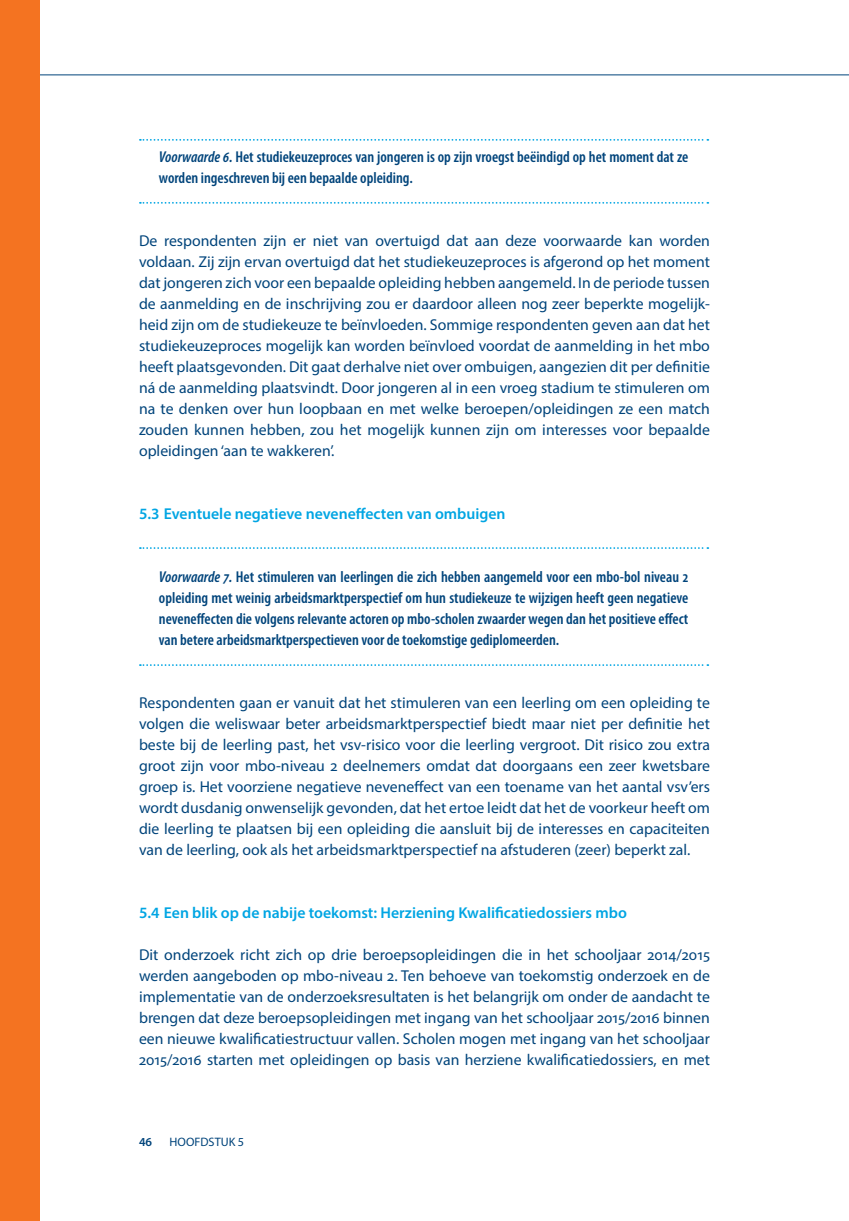
<style>
.page{position:relative;width:849px;height:1221px;background:#fff}
.page>*{position:absolute;margin:0;border:0;box-sizing:border-box;transform-origin:0 0}
.t1{font:15.75px/21px "Myriad Pro";color:#00447b;text-align:justify}
.t2{font:600 condensed 15.75px/21px "Myriad Pro";color:#00447b}
.t3{font:600 15.75px "Myriad Pro";color:#00a5e3}
.t4{font:12.25px "Myriad Pro";color:#00447b}
.t5{font:600 12.25px "Myriad Pro";color:#00447b}
.s1{font-style:italic}
</style>
<div class="page">
<div style="left:0;top:0;width:40px;height:1220px;background:#f47321"></div>
<svg style="left:140px;top:139px;width:568px;height:2px"></svg>
<svg style="left:140px;top:202px;width:568px;height:2px"></svg>
<svg style="left:140px;top:547px;width:568px;height:2px"></svg>
<svg style="left:140px;top:664px;width:568px;height:2px"></svg>
<p class="t2" style="left:159px;top:146px;width:531px"><span class="s1">Voorwaarde 6.</span> Het studiekeuzeproces van jongeren is op zijn vroegst beëindigd op het moment dat ze worden ingeschreven bij een bepaalde opleiding.</p>
<p class="t1" style="left:139px;top:230px;width:572px">De respondenten zijn er niet van overtuigd dat aan deze voorwaarde kan worden voldaan. Zij zijn ervan overtuigd dat het studiekeuzeproces is afgerond op het moment dat jongeren zich voor een bepaalde opleiding hebben aangemeld. In de periode tussen de aanmelding en de inschrijving zou er daardoor alleen nog zeer beperkte mogelijk&shy;heid zijn om de studiekeuze te beïnvloeden. Sommige respondenten geven aan dat het studiekeuzeproces mogelijk kan worden beïnvloed voordat de aanmelding in het mbo heeft plaatsgevonden. Dit gaat derhalve niet over ombuigen, aangezien dit per definitie ná de aanmelding plaatsvindt. Door jongeren al in een vroeg stadium te stimuleren om na te denken over hun loopbaan en met welke beroepen/opleidingen ze een match zouden kunnen hebben, zou het mogelijk kunnen zijn om interesses voor bepaalde opleidingen ‘aan te wakkeren’.</p>
<p class="t3" style="left:139px;top:504px;width:368px">5.3 Eventuele negatieve neveneffecten van ombuigen</p>
<p class="t2" style="left:159px;top:566px;width:531px;text-align:justify"><span class="s1">Voorwaarde 7.</span> Het stimuleren van leerlingen die zich hebben aangemeld voor een mbo-bol niveau 2 opleiding met weinig arbeidsmarktperspectief om hun studiekeuze te wijzigen heeft geen negatieve neveneffecten die volgens relevante actoren op mbo-scholen zwaarder wegen dan het positieve effect van betere arbeidsmarktperspectieven voor de toekomstige gediplomeerden.</p>
<p class="t1" style="left:139px;top:692px;width:572px">Respondenten gaan er vanuit dat het stimuleren van een leerling om een opleiding te volgen die weliswaar beter arbeidsmarktperspectief biedt maar niet per definitie het beste bij de leerling past, het vsv-risico voor die leerling vergroot. Dit risico zou extra groot zijn voor mbo-niveau 2 deelnemers omdat dat doorgaans een zeer kwetsbare groep is. Het voorziene negatieve neveneffect van een toename van het aantal vsv’ers wordt dusdanig onwenselijk gevonden, dat het ertoe leidt dat het de voorkeur heeft om die leerling te plaatsen bij een opleiding die aansluit bij de interesses en capaciteiten van de leerling, ook als het arbeidsmarktperspectief na afstuderen (zeer) beperkt zal.</p>
<p class="t3" style="left:139px;top:903px;width:489px">5.4 Een blik op de nabije toekomst: Herziening Kwalificatiedossiers mbo</p>
<p class="t1" style="left:139px;top:944px;width:572px">Dit onderzoek richt zich op drie beroepsopleidingen die in het schooljaar 2014/2015 werden aangeboden op mbo-niveau 2. Ten behoeve van toekomstig onderzoek en de implementatie van de onderzoeksresultaten is het belangrijk om onder de aandacht te brengen dat deze beroepsopleidingen met ingang van het schooljaar 2015/2016 binnen een nieuwe kwalificatiestructuur vallen. Scholen mogen met ingang van het schooljaar 2015/2016 starten met opleidingen op basis van herziene kwalificatiedossiers, en met</p>
<p class="t5" style="left:139px;top:1133px;width:15px">46</p>
<p class="t4" style="left:169px;top:1134px;width:76px">HOOFDSTUK 5</p>
</div>
